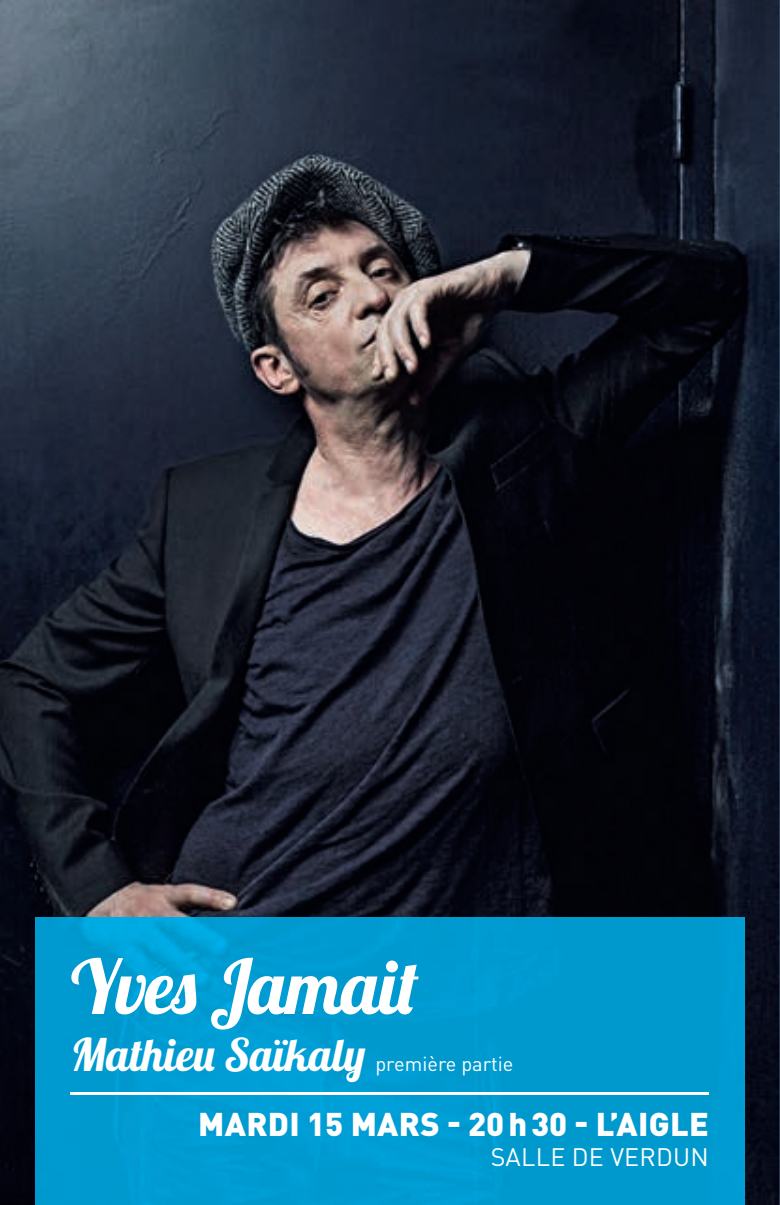
<style>
.page{position:relative;width:780px;height:1205px;background:#fff}
.page>*{position:absolute;margin:0;border:0;box-sizing:border-box;transform-origin:0 0}
.t1{font:75px "Lobster 1.4";letter-spacing:.015em;color:#fff}
.t2{font:45px "Lobster 1.4";letter-spacing:.01em;color:#fff}
.t3{font:900 32.5px "DIN Pro";letter-spacing:.01em;color:#fff}
.t4{font:25px "DIN Pro";letter-spacing:.01em;color:#fff}
.t5{font:20px "DIN Pro";color:#fff}
</style>
<div class="page">
<img style="left:0;top:0;width:779px;height:1205px">
<div style="left:35px;top:918px;width:709px;height:287px;background:#009ad0"></div>
<hr style="left:71px;top:1092px;width:638px;height:2px;background:#fff">
<h1 class="t1" style="left:71px;top:939px;width:349px">Yves Jamait</h1>
<h2 class="t2" style="left:71px;top:1026px;width:296px">Mathieu Saïkaly</h2>
<p class="t5" style="left:375px;top:1048px;width:140px">première partie</p>
<p class="t3" style="left:198px;top:1096px;width:512px">MARDI 15 MARS - 20 h 30 - L’AIgLE</p>
<p class="t4" style="left:490px;top:1137px;width:220px">SALLE DE VERDUN</p>
</div>
